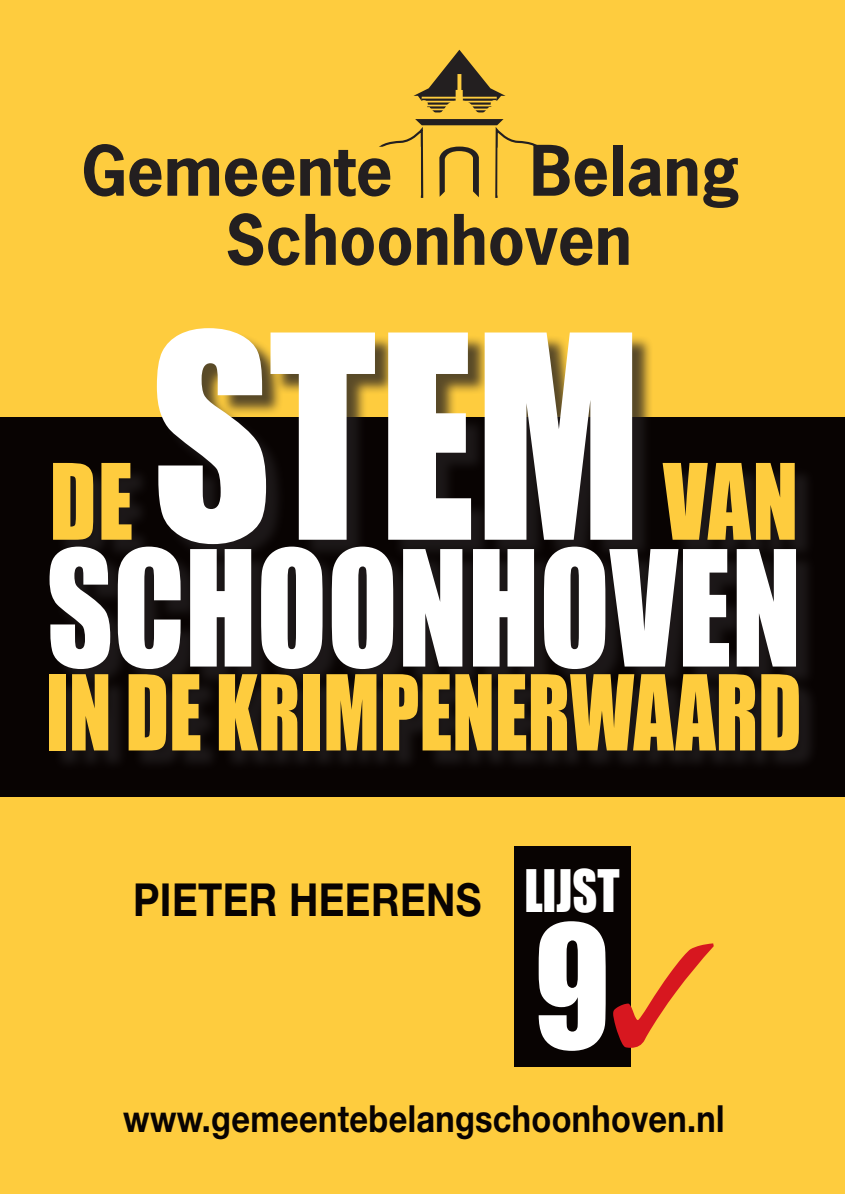
<style>
.page{position:relative;width:845px;height:1194px;background:#fff}
.page>*{position:absolute;margin:0;border:0;box-sizing:border-box;transform-origin:0 0}
.t1{font:262px "Impact";color:#fff;scale:.89 1}
.t2{font:157.75px "Impact";color:#fff;scale:.9 1}
.t3{font:148.55px "Impact";color:#fff;scale:.87 1}
.t4{font:97.1px "Impact";color:#fecc3e;scale:.87 1}
.t5{font:96.45px "Impact";color:#fecc3e;scale:.82 1}
.t6{font:700 45.55px "Helvetica Neue LT Std";letter-spacing:.01em;color:#080302;scale:.87 1}
.t7{font:700 37.4px "Helvetica Neue LT Std";letter-spacing:.01em;color:#080302;scale:.87 1}
.s1{font-family:"Impact";font-weight:400;font-size:53.75px;color:#fff}
.s2{color:#d7171f}
</style>
<div class="page">
<div style="left:0;top:0;width:844px;height:1193px;background:#fecc3e"></div>
<div style="left:0;top:417px;width:845px;height:379px;background:#080302"></div>
<svg style="left:84px;top:144px;width:135px;height:52px"></svg>
<div style="left:613px;top:145px;width:9px;height:51px;background:#231f20"></div>
<svg style="left:629px;top:158px;width:32px;height:38px"></svg>
<svg style="left:667px;top:158px;width:30px;height:38px"></svg>
<svg style="left:703px;top:158px;width:35px;height:50px"></svg>
<svg style="left:228px;top:213px;width:71px;height:52px"></svg>
<svg style="left:305px;top:214px;width:31px;height:51px"></svg>
<svg style="left:342px;top:227px;width:69px;height:38px"></svg>
<svg style="left:417px;top:227px;width:30px;height:38px"></svg>
<svg style="left:454px;top:214px;width:30px;height:51px"></svg>
<svg style="left:490px;top:227px;width:102px;height:38px"></svg>
<svg style="left:598px;top:227px;width:30px;height:38px"></svg>
<svg style="left:225px;top:119px;width:382px;height:79px"></svg>
<svg style="left:413px;top:50px;width:92px;height:63px"></svg>
<div style="left:52px;top:331px;width:768px;height:441px;background:#231f20;opacity:.75"></div>
<div style="left:514px;top:846px;width:116px;height:221px;background:#080302"></div>
<h1 class="t1" style="left:151px;top:233px;width:552px">STEM</h1>
<h3 class="t4" style="left:663px;top:426px;width:157px">VAN</h3>
<h3 class="t3" style="left:46px;top:493px;width:869px">SCHOONHOVEN</h3>
<h3 class="t5" style="left:46px;top:637px;width:915px">IN DE KRIMPENERWAARD</h3>
<h3 class="t4" style="left:50px;top:426px;width:97px">DE</h3>
<p class="t6" style="left:133px;top:871px;width:533px">Pieter Heerens <span class="s1">LIJST</span></p>
<h2 class="t2" style="left:534px;top:864px;width:202px">9<span class="s2">✓</span></h2>
<p class="t7" style="left:123px;top:1095px;width:692px">www.gemeentebelangschoonhoven.nl</p>
</div>
